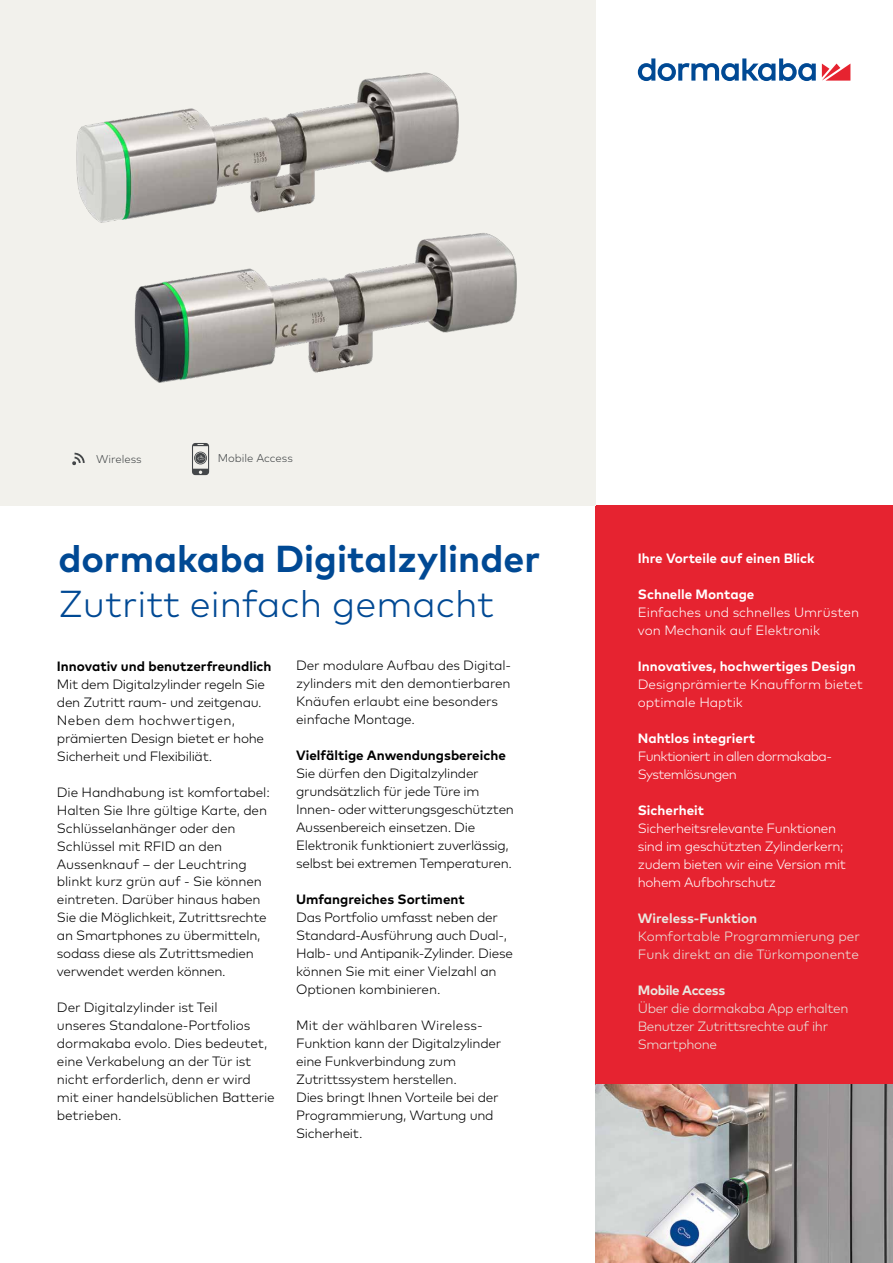
<style>
.page{position:relative;width:893px;height:1263px;background:#fff}
.page>*{position:absolute;margin:0;border:0;box-sizing:border-box;transform-origin:0 0}
.t1{font:700 37.5px "Mark Pro";color:#004994}
.t2{font:300 37.5px "Mark Pro";color:#004994}
.t3{font:300 13.5px/18px "Mark Pro";letter-spacing:-.02em;color:#000}
.t4{font:300 13.5px/18px "Mark Pro";letter-spacing:-.025em;color:#fff}
.t5{font:700 13.5px "Mark Pro";color:#fff}
.t6{font:700 13.5px "Mark Pro";color:#000}
.t7{font:300 13.5px/18px "Mark Pro";letter-spacing:-.025em;color:#e9e8e0}
.t8{font:300 13.5px/18px "Mark Pro";color:#e9e8e0}
.t9{font:300 13.5px/18px "Mark Pro";color:#fff}
.t10{font:300 13.5px/18px "Mark Pro";letter-spacing:-.005em;color:#fff}
.t11{font:300 13.5px/18px "Mark Pro";letter-spacing:-.045em;color:#fff}
.t12{font:700 13.5px "Mark Pro";letter-spacing:-.01em;color:#e9e8e0}
.t13{font:300 11.25px "Mark Pro";color:#444749}
</style>
<div class="page">
<div style="left:595px;top:505px;width:298px;height:579px;background:#e62330"></div>
<img style="left:595px;top:1084px;width:298px;height:179px">
<svg style="left:822px;top:64px;width:28px;height:17px"></svg>
<svg style="left:638px;top:58px;width:178px;height:23px"></svg>
<div style="left:0;top:0;width:595px;height:505px;background:#f2f1ec"></div>
<img style="left:134px;top:244px;width:383px;height:139px">
<img style="left:76px;top:72px;width:428px;height:172px">
<svg style="left:192px;top:443px;width:17px;height:32px"></svg>
<svg style="left:72px;top:453px;width:13px;height:12px"></svg>
<p class="t13" style="left:96px;top:450px;width:47px">Wireless</p>
<p class="t13" style="left:218px;top:450px;width:77px">Mobile Access</p>
<h1 class="t1" style="left:58px;top:530px;width:483px">dormakaba Digitalzylinder</h1>
<h1 class="t2" style="left:58px;top:575px;width:437px">Zutritt einfach gemacht</h1>
<p class="t6" style="left:57px;top:655px;width:216px">Innovativ und benutzerfreundlich</p>
<p class="t3" style="left:57px;top:674px;width:209px">Mit dem Digitalzylinder regeln Sie den Zutritt raum- und zeitgenau.<br>Neben dem hochwertigen, prämierten Design bietet er hohe<br>Sicherheit und Flexibiliät.</p>
<p class="t3" style="left:57px;top:782px;width:214px">Die Handhabung ist komfortabel:<br>Halten Sie Ihre gültige Karte, den<br>Schlüsselanhänger oder den<br>Schlüssel mit RFID an den<br>Aussenknauf – der Leuchtring blinkt kurz grün auf - Sie können eintreten. Darüber hinaus haben<br>Sie die Möglichkeit, Zutrittsrechte an Smartphones zu übermitteln, sodass diese als Zutrittsmedien verwendet werden können.</p>
<p class="t3" style="left:57px;top:998px;width:219px">Der Digitalzylinder ist Teil<br>unseres Standalone-Portfolios dormakaba evolo. Dies bedeutet, eine Verkabelung an der Tür ist nicht erforderlich, denn er wird mit einer handelsüblichen Batterie betrieben.</p>
<p class="t3" style="left:296px;top:656px;width:217px">Der modulare Aufbau des Digital&shy;zylinders mit den demontierbaren<br>Knäufen erlaubt eine besonders einfache Montage.</p>
<p class="t6" style="left:296px;top:745px;width:211px">Vielfältige Anwendungsbereiche</p>
<p class="t3" style="left:296px;top:764px;width:219px">Sie dürfen den Digitalzylinder grundsätzlich für jede Türe im Innen- oder witterungsgeschützten Aussenbereich einsetzen. Die Elektronik funktioniert zuverlässig, selbst bei extremen Temperaturen.</p>
<p class="t6" style="left:296px;top:889px;width:170px">Umfangreiches Sortiment</p>
<p class="t3" style="left:296px;top:907px;width:219px">Das Portfolio umfasst neben der<br>Standard-Ausführung auch Dual-,<br>Halb- und Antipanik-Zylinder. Diese können Sie mit einer Vielzahl an<br>Optionen kombinieren.</p>
<p class="t3" style="left:296px;top:1015px;width:207px">Mit der wählbaren Wireless-<br>Funktion kann der Digitalzylinder eine Funkverbindung zum<br>Zutrittssystem herstellen.<br>Dies bringt Ihnen Vorteile bei der<br>Programmierung, Wartung und<br>Sicherheit.</p>
<p class="t5" style="left:638px;top:547px;width:178px">Ihre Vorteile auf einen Blick</p>
<p class="t5" style="left:638px;top:583px;width:118px">Schnelle Montage</p>
<p class="t9" style="left:638px;top:602px;width:223px">Einfaches und schnelles Umrüsten von Mechanik auf Elektronik</p>
<p class="t5" style="left:638px;top:655px;width:219px">Innovatives, hochwertiges Design</p>
<p class="t10" style="left:638px;top:674px;width:227px">Designprämierte Knaufform bietet optimale Haptik</p>
<p class="t5" style="left:638px;top:727px;width:119px">Nahtlos integriert</p>
<p class="t11" style="left:638px;top:746px;width:196px">Funktioniert in allen dormakaba-<br>Systemlösungen</p>
<p class="t5" style="left:638px;top:799px;width:68px">Sicherheit</p>
<p class="t4" style="left:638px;top:818px;width:210px">Sicherheitsrelevante Funktionen sind im geschützten Zylinderkern; zudem bieten wir eine Version mit hohem Aufbohrschutz</p>
<p class="t12" style="left:638px;top:907px;width:121px">Wireless-Funktion</p>
<p class="t8" style="left:638px;top:926px;width:224px">Komfortable Programmierung per<br>Funk direkt an die Türkomponente</p>
<p class="t12" style="left:638px;top:979px;width:89px">Mobile Access</p>
<p class="t7" style="left:638px;top:998px;width:212px">Über die dormakaba App erhalten<br>Benutzer Zutrittsrechte auf ihr<br>Smartphone</p>
</div>
